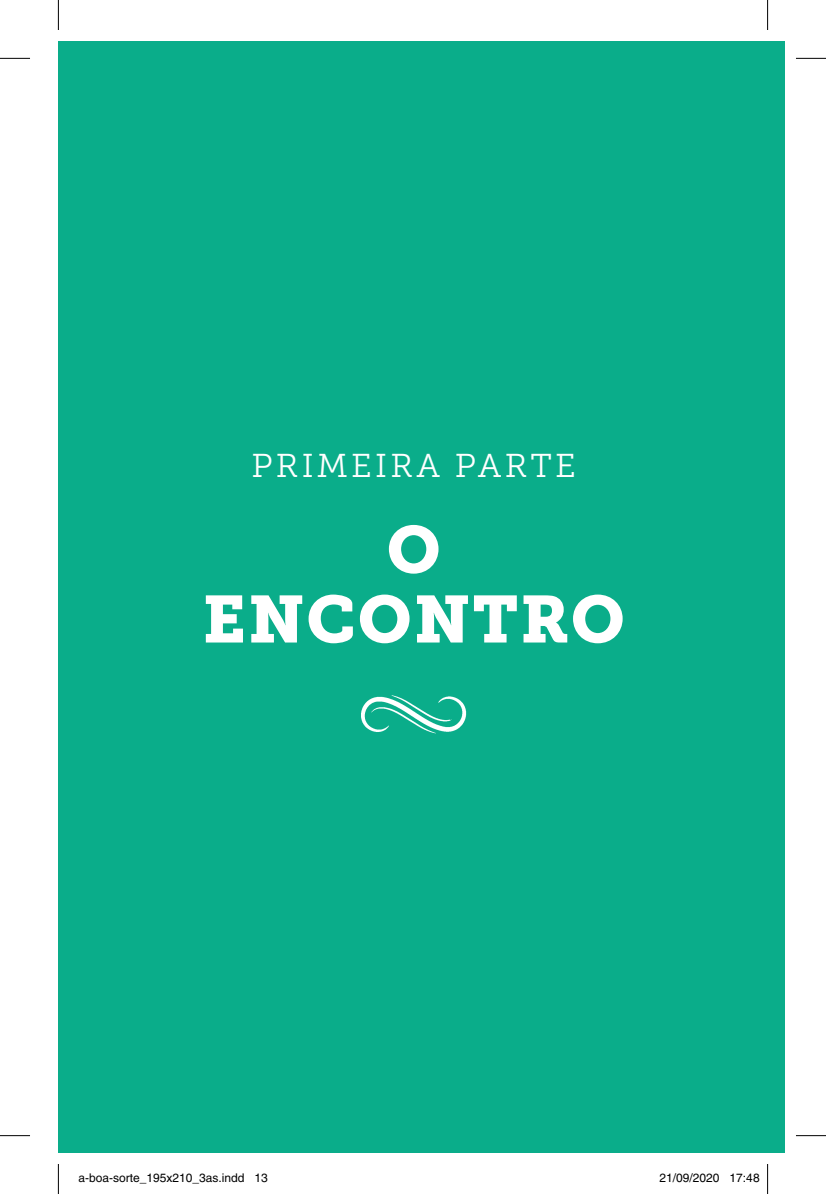
<style>
.page{position:relative;width:826px;height:1194px;background:#fff}
.page>*{position:absolute;margin:0;border:0;box-sizing:border-box;transform-origin:0 0}
.t1{font:66px/69.6px "Museo Slab 900";letter-spacing:.03em;color:#fff;text-align:center}
.t2{font:33px "Museo Slab 300";letter-spacing:.1em;color:#fff}
.t3{font:12px "Helvetica";color:#000}
</style>
<div class="page">
<div style="left:58px;top:41px;width:726px;height:1112px;background:#0aad8a"></div>
<img style="left:361px;top:695px;width:106px;height:39px">
<hr style="left:0;top:58px;width:30px;height:1px;background:#000">
<hr style="left:795px;top:58px;width:30px;height:1px;background:#000">
<hr style="left:0;top:1135px;width:30px;height:1px;background:#000">
<hr style="left:795px;top:1135px;width:30px;height:1px;background:#000">
<hr style="left:58px;top:0;width:1px;height:30px;background:#000">
<hr style="left:58px;top:1164px;width:1px;height:30px;background:#000">
<hr style="left:767px;top:0;width:1px;height:30px;background:#000">
<hr style="left:767px;top:1164px;width:1px;height:30px;background:#000">
<div style="left:700px;top:1174px;width:5px;height:8px;border:1px solid #fff;border-radius:50%"></div>
<div style="left:699px;top:1173px;width:7px;height:9px;border:1px solid #fff;border-radius:50%"></div>
<div style="left:712px;top:1173px;width:7px;height:9px;border:1px solid #fff;border-radius:50%"></div>
<h2 class="t2" style="left:251px;top:448px;width:326px">PRIMEIRA PARTE</h2>
<h1 class="t1" style="left:202px;top:515px;width:423px">O<br>ENCONTRO</h1>
<p class="t3" style="left:78px;top:1171px;width:191px">a-boa-sorte_195x210_3as.indd 13</p>
<p class="t3" style="left:659px;top:1171px;width:102px">21/09/2020 17:48</p>
</div>
